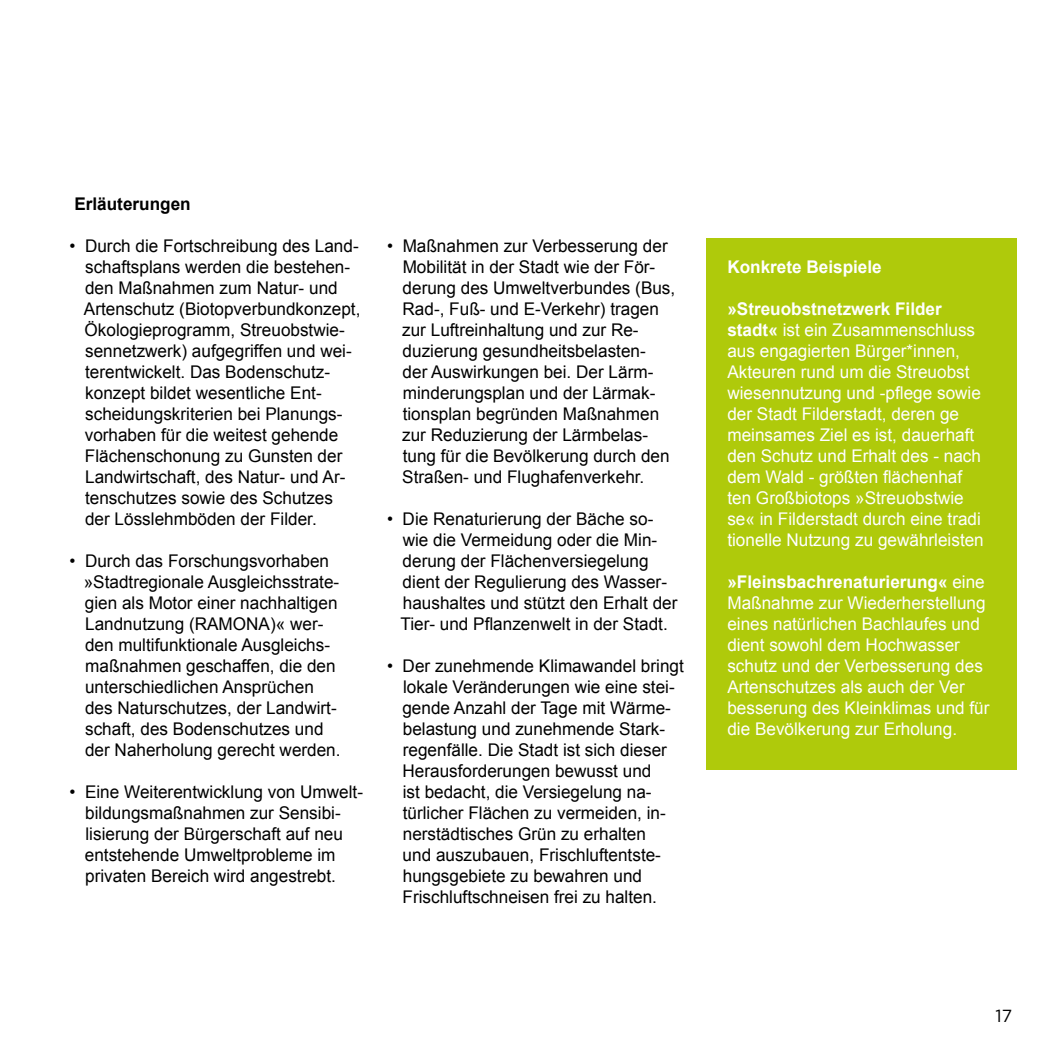
<style>
.page{position:relative;width:1042px;height:1042px;background:#fff}
.page>*{position:absolute;margin:0;border:0;box-sizing:border-box;transform-origin:0 0}
.t1{font:17.5px/21px "Arial";color:#000}
.t2{font:17.5px/21px "Arial";color:#fff}
.t3{font:700 17.5px/21px "Arial";color:#fff}
.t4{font:700 17.5px "Arial";color:#000}
.t5{font:17.5px "Gotham";color:#000}
.s1{font-weight:400}
.s2{font-weight:700}
</style>
<div class="page">
<div style="left:706px;top:238px;width:311px;height:531px;background:#afca0b"></div>
<p class="t4" style="left:74px;top:192px;width:118px">Erläuterungen</p>
<p class="t1" style="left:84px;top:236px;width:278px;text-indent:-14px">• Durch die Fortschreibung des Land&shy;schaftsplans werden die bestehen&shy;den Maßnahmen zum Natur- und Artenschutz (Biotopverbundkonzept, Ökologieprogramm, Streuobstwie&shy;sennetzwerk) aufgegriffen und wei&shy;terentwickelt. Das Bodenschutz&shy;konzept bildet wesentliche Ent&shy;scheidungskriterien bei Planungs&shy;vorhaben für die weitest gehende Flächenschonung zu Gunsten der Landwirtschaft, des Natur- und Ar&shy;tenschutzes sowie des Schutzes der Lösslehmböden der Filder.</p>
<p class="t1" style="left:84px;top:551px;width:258px;text-indent:-14px">• Durch das Forschungsvorhaben »Stadtregionale Ausgleichsstrate&shy;gien als Motor einer nachhaltigen<br>Landnutzung (RAMONA)« wer&shy;den multifunktionale Ausgleichs&shy;maßnahmen geschaffen, die den unterschiedlichen Ansprüchen des Naturschutzes, der Landwirt&shy;schaft, des Bodenschutzes und der Naherholung gerecht werden.</p>
<p class="t1" style="left:85px;top:782px;width:280px;text-indent:-15px">• Eine Weiterentwicklung von Umwelt&shy;bildungsmaßnahmen zur Sensibi&shy;lisierung der Bürgerschaft auf neu entstehende Umweltprobleme im privaten Bereich wird angestrebt.</p>
<p class="t1" style="left:402px;top:236px;width:275px;text-indent:-15px">• Maßnahmen zur Verbesserung der<br>Mobilität in der Stadt wie der För&shy;derung des Umweltverbundes (Bus,<br>Rad-, Fuß- und E-Verkehr) tragen zur Luftreinhaltung und zur Re&shy;duzierung gesundheitsbelasten-<br>der Auswirkungen bei. Der Lärm&shy;minderungsplan und der Lärmak&shy;tionsplan begründen Maßnahmen zur Reduzierung der Lärmbelas&shy;tung für die Bevölkerung durch den<br>Straßen- und Flughafenverkehr.</p>
<p class="t1" style="left:403px;top:509px;width:276px;text-indent:-16px">• Die Renaturierung der Bäche so&shy;wie die Vermeidung oder die Min&shy;derung der Flächenversiegelung dient der Regulierung des Wasser&shy;haushaltes und stützt den Erhalt der</p>
<p class="t1" style="left:400px;top:614px;width:269px">Tier- und Pflanzenwelt in der Stadt.</p>
<p class="t1" style="left:402px;top:656px;width:283px;text-indent:-15px">• Der zunehmende Klimawandel bringt lokale Veränderungen wie eine stei&shy;gende Anzahl der Tage mit Wärme&shy;belastung und zunehmende Stark&shy;regenfälle. Die Stadt ist sich dieser Herausforderungen bewusst und<br>ist bedacht, die Versiegelung na&shy;türlicher Flächen zu vermeiden, in&shy;nerstädtisches Grün zu erhalten<br>und auszubauen, Frischluftentste&shy;hungsgebiete zu bewahren und Frischluftschneisen frei zu halten.</p>
<p class="t3" style="left:727px;top:257px;width:156px">Konkrete Beispiele</p>
<p class="t3" style="left:727px;top:299px;width:249px">»Streuobstnetzwerk Filder stadt« <span class="s1">ist ein Zusammenschluss</span></p>
<p class="t2" style="left:727px;top:341px;width:244px">aus engagierten Bürger*innen,<br>Akteuren rund um die Streuobst</p>
<p class="t2" style="left:727px;top:383px;width:255px">wiesennutzung und -pflege sowie</p>
<p class="t2" style="left:727px;top:404px;width:233px">der Stadt Filderstadt, deren ge</p>
<p class="t2" style="left:727px;top:425px;width:248px">meinsames Ziel es ist, dauerhaft</p>
<p class="t2" style="left:727px;top:446px;width:255px">den Schutz und Erhalt des - nach</p>
<p class="t2" style="left:727px;top:467px;width:236px">dem Wald - größten flächenhaf</p>
<p class="t2" style="left:727px;top:488px;width:258px">ten Großbiotops »Streuobstwie se« in Filderstadt durch eine tradi tionelle Nutzung zu gewährleisten</p>
<p class="t2" style="left:727px;top:572px;width:264px"><span class="s2">»Fleinsbachrenaturierung«</span> eine<br>Maßnahme zur Wiederherstellung eines natürlichen Bachlaufes und dient sowohl dem Hochwasser schutz und der Verbesserung des<br>Artenschutzes als auch der Ver besserung des Kleinklimas und für die Bevölkerung zur Erholung.</p>
<p class="t5" style="left:995px;top:1004px;width:18px">17</p>
</div>
